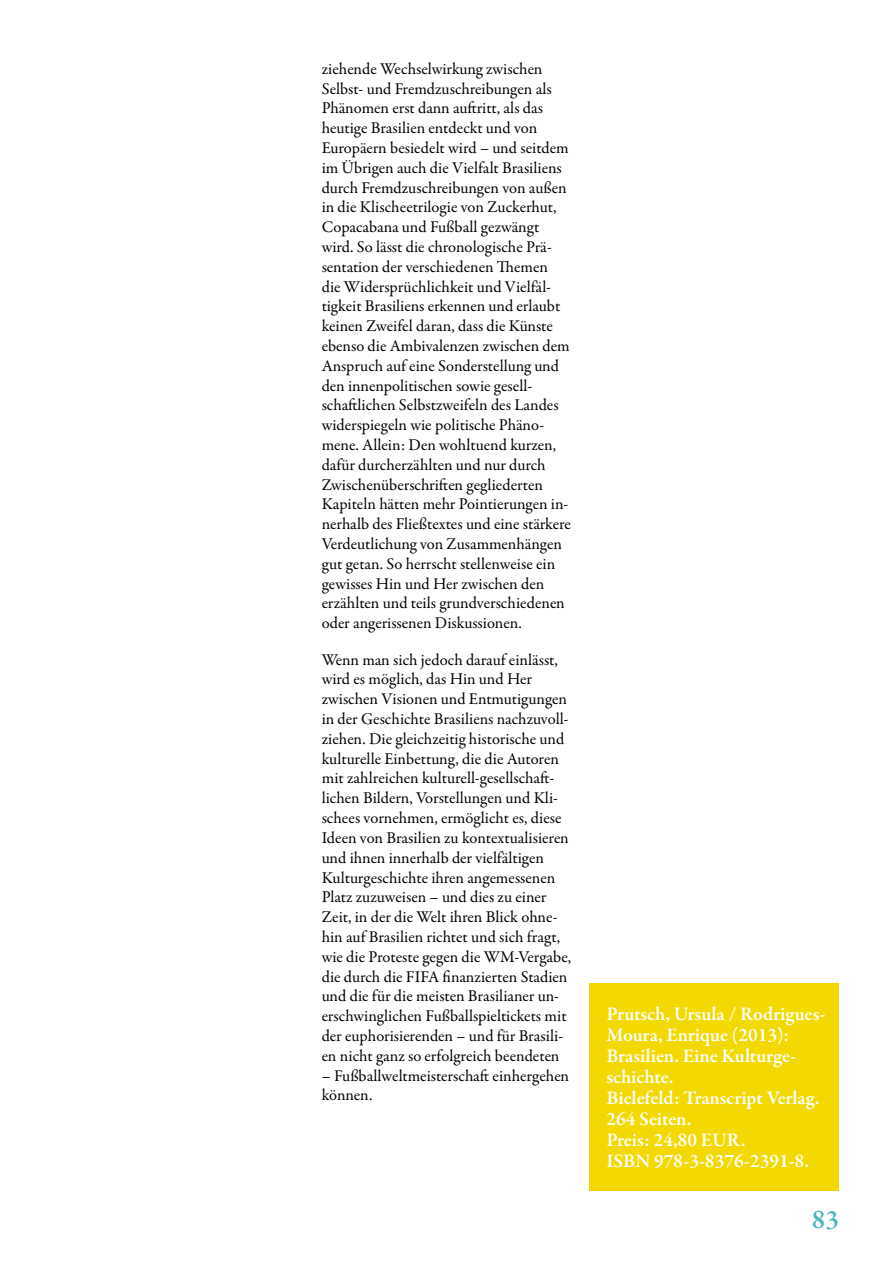
<style>
.page{position:relative;width:893px;height:1263px;background:#fff}
.page>*{position:absolute;margin:0;border:0;box-sizing:border-box;transform-origin:0 0}
.t1{font:600 27px "Garamond Premr Pro";color:#4eb4bb}
.t2{font:600 19.5px/21px "Garamond Premr Pro";color:#fff}
.t3{font:16.5px/19.8px "Garamond Premr Pro";color:#000}
</style>
<div class="page">
<div style="left:589px;top:983px;width:250px;height:208px;background:#f3d901"></div>
<p class="t3" style="left:322px;top:59px;width:251px">ziehende Wechselwirkung zwischen Selbst- und Fremdzuschreibungen als Phänomen erst dann auftritt, als das heutige Brasilien entdeckt und von Europäern besiedelt wird – und seitdem im Übrigen auch die Vielfalt Brasiliens durch Fremdzuschreibungen von außen in die Klischeetrilogie von Zuckerhut, Copacabana und Fußball gezwängt wird. So lässt die chronologische Prä&shy;sentation der verschiedenen Themen die Widersprüchlichkeit und Vielfäl&shy;tigkeit Brasiliens erkennen und erlaubt keinen Zweifel daran, dass die Künste ebenso die Ambivalenzen zwischen dem Anspruch auf eine Sonderstellung und den innenpolitischen sowie gesell&shy;schaftlichen Selbstzweifeln des Landes widerspiegeln wie politische Phäno&shy;mene. Allein: Den wohltuend kurzen, dafür durcherzählten und nur durch Zwischenüberschriften gegliederten Kapiteln hätten mehr Pointierungen in&shy;nerhalb des Fließtextes und eine stärkere Verdeutlichung von Zusammenhängen gut getan. So herrscht stellenweise ein gewisses Hin und Her zwischen den erzählten und teils grundverschiedenen oder angerissenen Diskussionen.</p>
<p class="t3" style="left:322px;top:650px;width:251px">Wenn man sich jedoch darauf einlässt, wird es möglich, das Hin und Her zwischen Visionen und Entmutigungen in der Geschichte Brasiliens nachzuvoll&shy;ziehen. Die gleichzeitig historische und kulturelle Einbettung, die die Autoren mit zahlreichen kulturell-gesellschaft&shy;lichen Bildern, Vorstellungen und Kli&shy;schees vornehmen, ermöglicht es, diese Ideen von Brasilien zu kontextualisieren und ihnen innerhalb der vielfältigen Kulturgeschichte ihren angemessenen Platz zuzuweisen – und dies zu einer Zeit, in der die Welt ihren Blick ohne&shy;hin auf Brasilien richtet und sich fragt, wie die Proteste gegen die WM-Vergabe, die durch die FIFA finanzierten Stadien und die für die meisten Brasilianer un&shy;erschwinglichen Fußballspieltickets mit der euphorisierenden – und für Brasili&shy;en nicht ganz so erfolgreich beendeten</p>
<p class="t3" style="left:322px;top:1066px;width:249px">– Fußballweltmeisterschaft einhergehen können.</p>
<p class="t2" style="left:606px;top:1004px;width:221px">Prutsch, Ursula / Rodrigues-<br>Moura, Enrique (2013):<br>Brasilien. Eine Kulturge&shy;schichte.<br>Bielefeld: Transcript Verlag.<br>264 Seiten.<br>Preis: 24,80 EUR.<br>ISBN 978-3-8376-2391-8.</p>
<h1 class="t1" style="left:812px;top:1203px;width:28px">83</h1>
</div>
